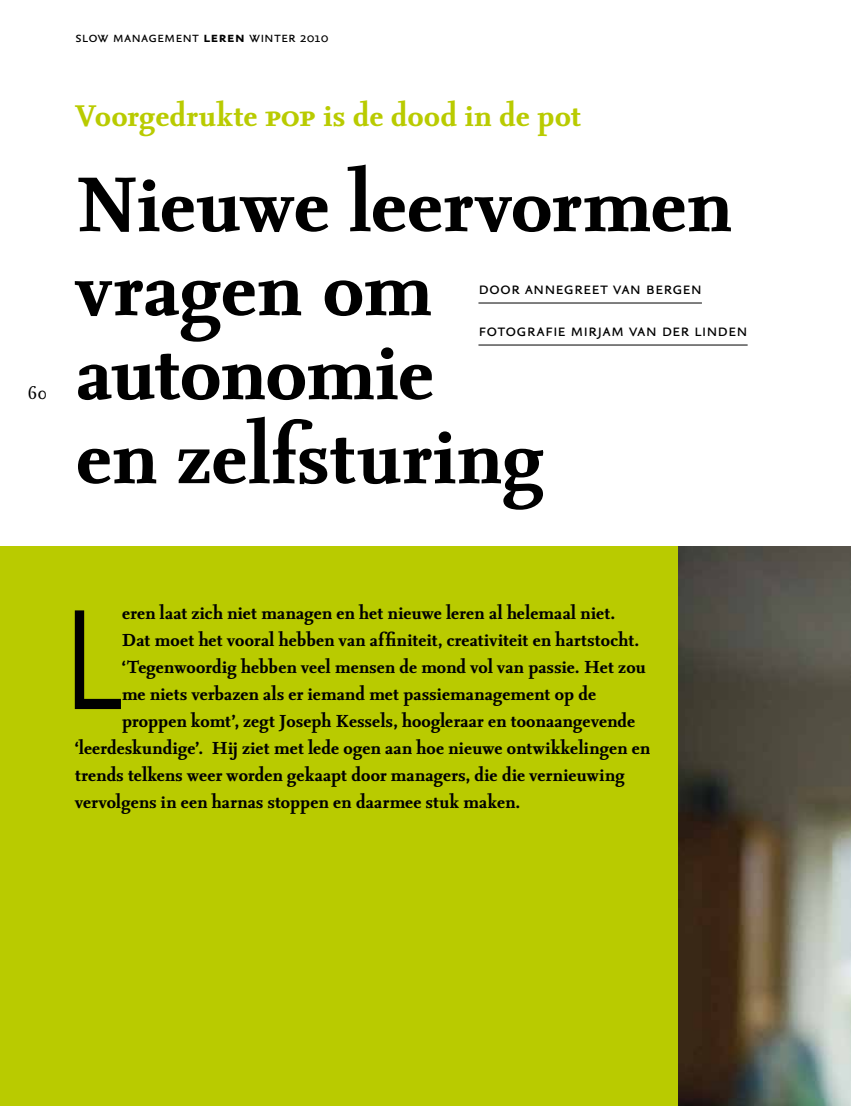
<style>
.page{position:relative;width:851px;height:1106px;background:#fff}
.page>*{position:absolute;margin:0;border:0;box-sizing:border-box;transform-origin:0 0}
.t1{font:172.05px "Seria Sans";color:#000;scale:.8 1}
.t2{font:700 93px/84px "Seria";color:#000}
.t3{font:700 36px "Seria";color:#b9cb00}
.t4{font:italic 22.5px "Seria";color:#000}
.t5{font:700 21px "Seria";letter-spacing:.005em;color:#000}
.t6{font:21px/42px "Seria Sans Regular Caps";color:#000}
.t7{font:18px "Seria Sans Regular Caps";color:#000}
.s1{font-family:"Seria Sans Bold Caps"}
.s2{font-family:"Seria Bold Caps";font-weight:400}
</style>
<div class="page">
<div style="left:0;top:546px;width:678px;height:560px;background:#b9cb00"></div>
<hr style="left:478px;top:303px;width:223px;height:1px;background:#000">
<hr style="left:478px;top:345px;width:269px;height:1px;background:#000">
<img style="left:678px;top:546px;width:172px;height:560px">
<p class="t4" style="left:28px;top:382px;width:20px">60</p>
<p class="t7" style="left:75px;top:28px;width:255px">slow management <span class="s1">leren</span> winter 2010</p>
<h3 class="t3" style="left:75px;top:98px;width:507px">Voorgedrukte <span class="s2">pop</span> is de dood in de pot</h3>
<h2 class="t2" style="left:75px;top:166px;width:658px">Nieuwe leervormen vragen om autonomie<br>en zelfsturing</h2>
<p class="t6" style="left:478px;top:268px;width:271px">door annegreet van bergen fotografie mirjam van der linden</p>
<h1 class="t1" style="left:63px;top:575px;width:75px">L</h1>
<p class="t5" style="left:122px;top:602px;width:494px">eren laat zich niet managen en het nieuwe leren al helemaal niet.</p>
<p class="t5" style="left:122px;top:629px;width:518px">Dat moet het vooral hebben van affiniteit, creativiteit en hartstocht.</p>
<p class="t5" style="left:122px;top:657px;width:525px">‘Tegenwoordig hebben veel mensen de mond vol van passie. Het zou</p>
<p class="t5" style="left:122px;top:684px;width:475px">me niets verbazen als er iemand met passiemanagement op de</p>
<p class="t5" style="left:122px;top:711px;width:514px">proppen komt’, zegt Joseph Kessels, hoogleraar en toonaangevende</p>
<p class="t5" style="left:75px;top:738px;width:576px">‘leerdeskundige’. Hij ziet met lede ogen aan hoe nieuwe ontwikkelingen en</p>
<p class="t5" style="left:75px;top:765px;width:551px">trends telkens weer worden gekaapt door managers, die die vernieuwing</p>
<p class="t5" style="left:75px;top:792px;width:446px">vervolgens in een harnas stoppen en daarmee stuk maken.</p>
</div>
